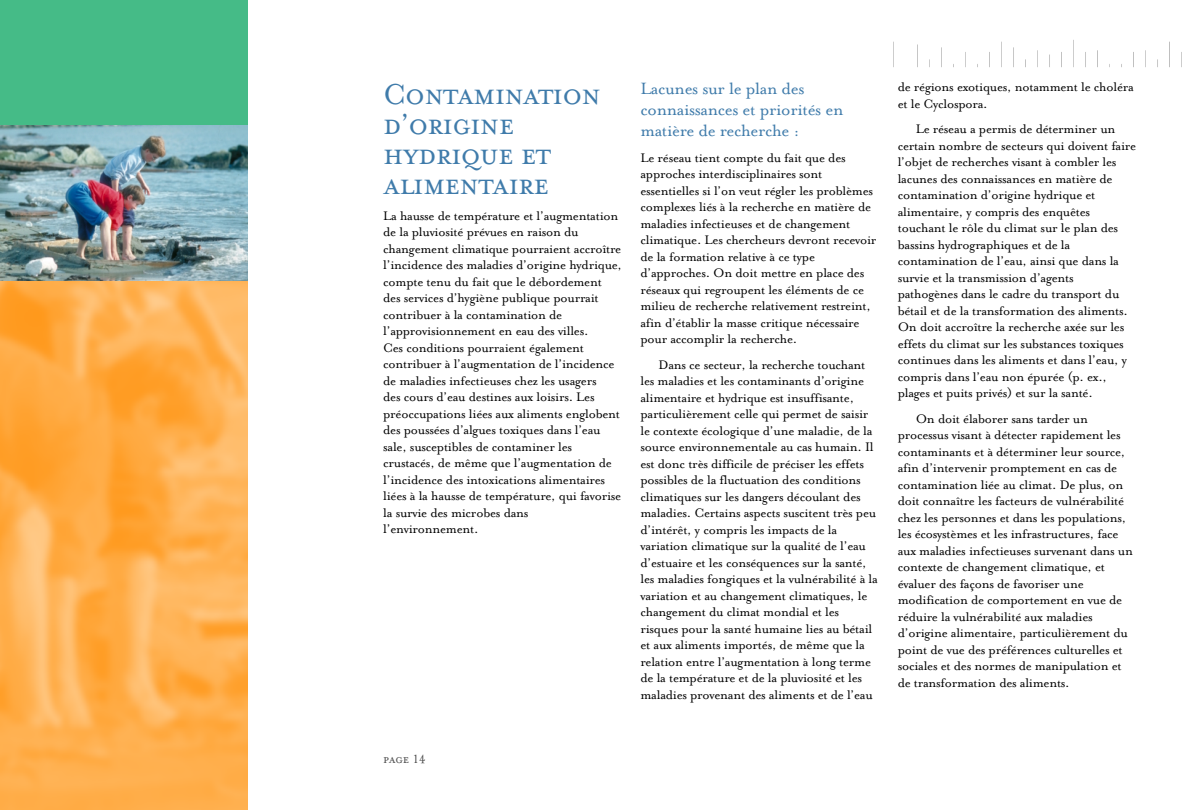
<style>
.page{position:relative;width:1188px;height:810px;background:#fff}
.page>*{position:absolute;margin:0;border:0;box-sizing:border-box;transform-origin:0 0}
.t1{font:33px/30px "Mrs Eaves Small Caps";letter-spacing:-.025em;color:#3f7baa}
.t2{font:18.75px/21px "Mrs Eaves Roman";letter-spacing:-.02em;color:#3f7baa}
.t3{font:14.25px/16.5px "Mrs Eaves Roman";letter-spacing:-.02em;color:#000}
.t4{font:13.5px "Mrs Eaves Fractions";letter-spacing:-.01em;color:#4d4d4d}
</style>
<div class="page">
<img style="left:0;top:280px;width:248px;height:530px">
<div style="left:0;top:0;width:248px;height:126px;background:#45bb87"></div>
<img style="left:0;top:126px;width:248px;height:154px">
<img style="left:893px;top:40px;width:289px;height:27px">
<h1 class="t1" style="left:383px;top:78px;width:220px">Contamination d’origine hydrique et alimentaire</h1>
<p class="t3" style="left:383px;top:207px;width:240px">La hausse de température et l’augmentation de la pluviosité prévues en raison du changement climatique pourraient accroître l’incidence des maladies d’origine hydrique, compte tenu du fait que le débordement des services d’hygiène publique pourrait contribuer à la contamination de l’approvisionnement en eau des villes.<br>Ces conditions pourraient également contribuer à l’augmentation de l’incidence de maladies infectieuses chez les usagers<br>des cours d’eau destines aux loisirs. Les préoccupations liées aux aliments englobent des poussées d’algues toxiques dans l’eau sale, susceptibles de contaminer les crustacés, de même que l’augmentation de l’incidence des intoxications alimentaires liées à la hausse de température, qui favorise la survie des microbes dans l’environnement.</p>
<h2 class="t2" style="left:640px;top:77px;width:204px">Lacunes sur le plan des connaissances et priorités en matière de recherche :</h2>
<p class="t3" style="left:640px;top:149px;width:238px">Le réseau tient compte du fait que des approches interdisciplinaires sont essentielles si l’on veut régler les problèmes complexes liés à la recherche en matière de maladies infectieuses et de changement climatique. Les chercheurs devront recevoir de la formation relative à ce type d’approches. On doit mettre en place des réseaux qui regroupent les éléments de ce milieu de recherche relativement restreint, afin d’établir la masse critique nécessaire pour accomplir la recherche.</p>
<p class="t3" style="left:640px;top:356px;width:239px;text-indent:18px">Dans ce secteur, la recherche touchant les maladies et les contaminants d’origine alimentaire et hydrique est insuffisante, particulièrement celle qui permet de saisir le contexte écologique d’une maladie, de la source environnementale au cas humain. Il est donc très difficile de préciser les effets possibles de la fluctuation des conditions climatiques sur les dangers découlant des maladies. Certains aspects suscitent très peu d’intérêt, y compris les impacts de la variation climatique sur la qualité de l’eau d’estuaire et les conséquences sur la santé, les maladies fongiques et la vulnérabilité à la variation et au changement climatiques, le changement du climat mondial et les risques pour la santé humaine lies au bétail et aux aliments importés, de même que la relation entre l’augmentation à long terme de la température et de la pluviosité et les maladies provenant des aliments et de l’eau</p>
<p class="t3" style="left:898px;top:78px;width:238px">de régions exotiques, notamment le choléra et le Cyclospora.</p>
<p class="t3" style="left:898px;top:120px;width:240px;text-indent:18px">Le réseau a permis de déterminer un certain nombre de secteurs qui doivent faire l’objet de recherches visant à combler les lacunes des connaissances en matière de contamination d’origine hydrique et alimentaire, y compris des enquêtes touchant le rôle du climat sur le plan des bassins hydrographiques et de la contamination de l’eau, ainsi que dans la survie et la transmission d’agents pathogènes dans le cadre du transport du bétail et de la transformation des aliments.<br>On doit accroître la recherche axée sur les effets du climat sur les substances toxiques continues dans les aliments et dans l’eau, y compris dans l’eau non épurée (p. ex., plages et puits privés) et sur la santé.</p>
<p class="t3" style="left:898px;top:409px;width:237px;text-indent:18px">On doit élaborer sans tarder un processus visant à détecter rapidement les contaminants et à déterminer leur source, afin d’intervenir promptement en cas de contamination liée au climat. De plus, on doit connaître les facteurs de vulnérabilité chez les personnes et dans les populations, les écosystèmes et les infrastructures, face aux maladies infectieuses survenant dans un contexte de changement climatique, et évaluer des façons de favoriser une modification de comportement en vue de réduire la vulnérabilité aux maladies d’origine alimentaire, particulièrement du point de vue des préférences culturelles et sociales et des normes de manipulation et de transformation des aliments.</p>
<p class="t4" style="left:383px;top:750px;width:44px">page 14</p>
</div>
